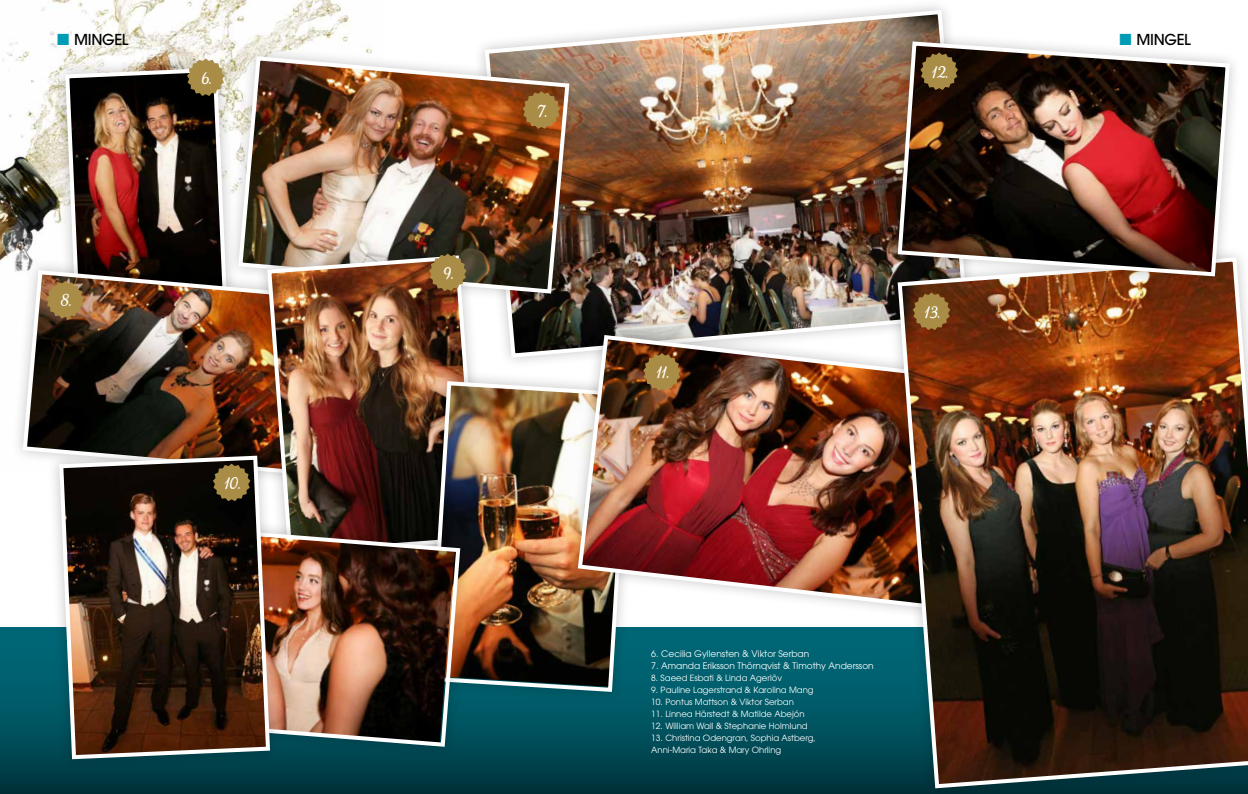
<style>
.page{position:relative;width:1248px;height:794px;background:#fff}
.page>*{position:absolute;margin:0;border:0;box-sizing:border-box;transform-origin:0 0}
.t1{font:16px "aka Dora";color:#fff}
.t2{font:500 15px "Avant Garde";letter-spacing:-.02em;color:#000}
.t3{font:9px "Avant Garde";color:#fff}
.t4{font:8.5px/12px "Avant Garde";color:#fff}
.s1{color:#009bb4}
</style>
<div class="page">
<img style="left:0;top:0;width:349px;height:261px">
<img style="left:490px;top:8px;width:458px;height:352px">
<div style="left:0;top:627px;width:1247px;height:167px;background:linear-gradient(to bottom,#006f7f,#003943)"></div>
<div style="left:11px;top:258px;width:307px;height:228px;background:#000;opacity:.23"></div>
<img style="left:21px;top:268px;width:234px;height:208px">
<div style="left:226px;top:45px;width:355px;height:260px;background:#000;opacity:.23"></div>
<img style="left:236px;top:54px;width:335px;height:242px">
<div style="left:255px;top:243px;width:237px;height:324px;background:#000;opacity:.23"></div>
<img style="left:265px;top:253px;width:217px;height:259px">
<div style="left:417px;top:369px;width:225px;height:335px;background:#000;opacity:.23"></div>
<img style="left:427px;top:379px;width:205px;height:315px">
<div style="left:123px;top:512px;width:349px;height:246px;background:#000;opacity:.23"></div>
<img style="left:282px;top:522px;width:180px;height:227px">
<div style="left:566px;top:323px;width:398px;height:296px;background:#000;opacity:.23"></div>
<img style="left:575px;top:333px;width:310px;height:277px">
<div style="left:885px;top:245px;width:362px;height:549px;background:#000;opacity:.23"></div>
<img style="left:895px;top:255px;width:352px;height:535px">
<svg style="left:522px;top:91px;width:38px;height:38px"></svg>
<svg style="left:429px;top:253px;width:37px;height:38px"></svg>
<img style="left:46px;top:58px;width:183px;height:260px">
<div style="left:885px;top:29px;width:356px;height:259px;background:#000;opacity:.23"></div>
<img style="left:895px;top:39px;width:336px;height:239px">
<div style="left:47px;top:443px;width:235px;height:328px;background:#000;opacity:.23"></div>
<img style="left:57px;top:453px;width:215px;height:308px">
<svg style="left:213px;top:463px;width:37px;height:38px"></svg>
<svg style="left:643px;top:353px;width:37px;height:38px"></svg>
<svg style="left:920px;top:52px;width:37px;height:38px"></svg>
<svg style="left:912px;top:292px;width:38px;height:38px"></svg>
<h2 class="t2" style="left:57px;top:30px;width:73px"><span class="s1">■</span> MINGEL</h2>
<h1 class="t1" style="left:202px;top:67px;width:11px">6.</h1>
<h1 class="t1" style="left:61px;top:290px;width:12px">8.</h1>
<h1 class="t1" style="left:225px;top:472px;width:17px">10.</h1>
<h1 class="t1" style="left:444px;top:262px;width:11px">9.</h1>
<h1 class="t1" style="left:538px;top:100px;width:10px">7.</h1>
<h1 class="t1" style="left:656px;top:362px;width:13px">11.</h1>
<h1 class="t1" style="left:931px;top:61px;width:17px">12.</h1>
<h1 class="t1" style="left:924px;top:301px;width:16px">13.</h1>
<p class="t3" style="left:651px;top:648px;width:159px">6. Cecilia Gyllensten &amp; Viktor Serban</p>
<p class="t3" style="left:651px;top:660px;width:224px">7. Amanda Eriksson Thörnqvist &amp; Timothy Andersson</p>
<p class="t4" style="left:651px;top:672px;width:132px">8. Saeed Esbati &amp; Linda Agerlöv</p>
<p class="t4" style="left:651px;top:684px;width:164px">9. Pauline Lagerstrand &amp; Karolina Mang</p>
<p class="t4" style="left:651px;top:696px;width:144px">10. Pontus Mattson &amp; Viktor Serban</p>
<p class="t4" style="left:651px;top:708px;width:155px">11. Linnea Härstedt &amp; Matilde Abejón</p>
<p class="t4" style="left:651px;top:720px;width:158px">12. William Wall &amp; Stephanie Holmlund</p>
<p class="t4" style="left:651px;top:732px;width:166px">13. Christina Odengran, Sophia Astberg,<br>Anni-Maria Taka &amp; Mary Ohrling</p>
<h2 class="t2" style="left:1119px;top:30px;width:73px"><span class="s1">■</span> MINGEL</h2>
</div>
